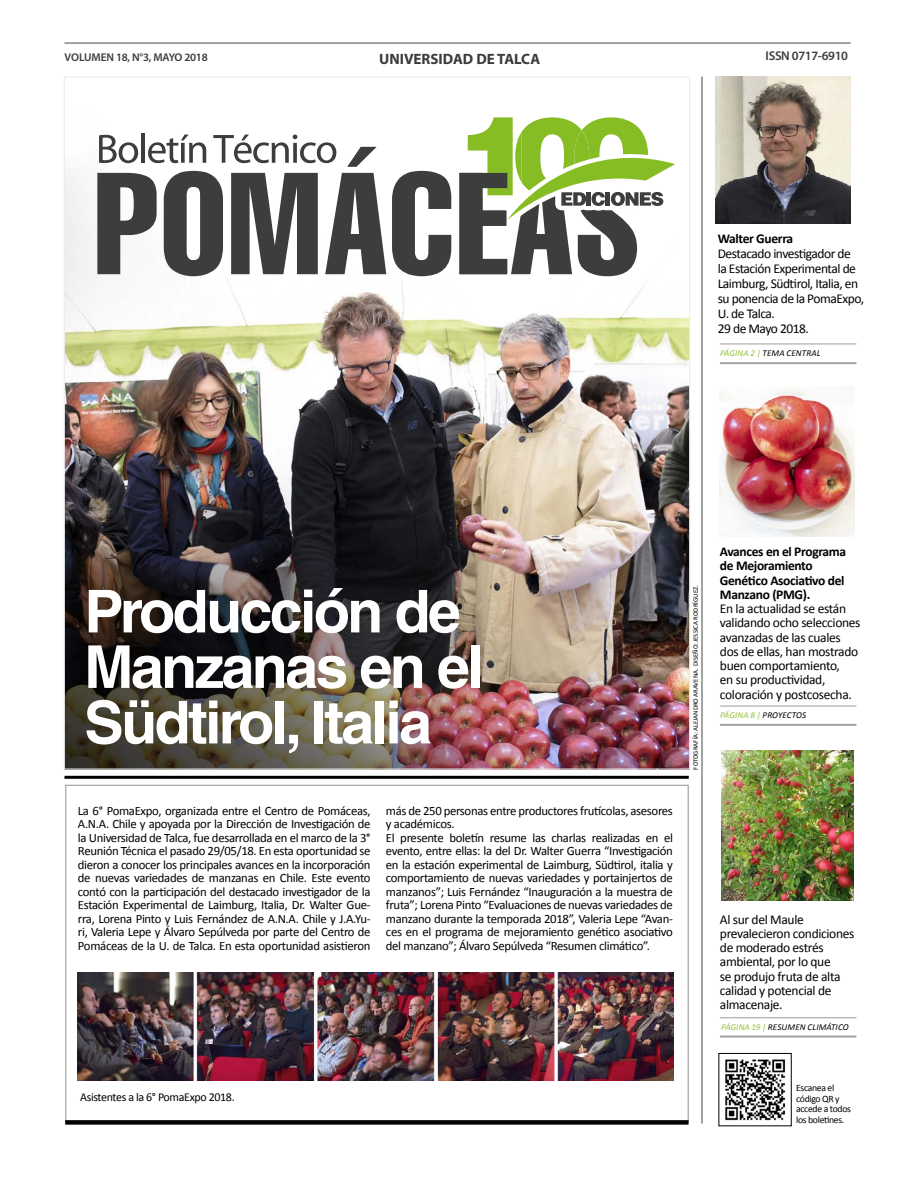
<style>
.page{position:relative;width:918px;height:1188px;background:#fff}
.page>*{position:absolute;margin:0;border:0;box-sizing:border-box;transform-origin:0 0}
.t1{font:700 59.1px/55.5px "Helvetica LT Std";letter-spacing:-.045em;color:#fff}
.t2{font:700 15px "Myriad Pro";color:#3c3c3b}
.t3{font:13.5px/14.2px "Calibri";letter-spacing:-.025em;color:#000}
.t4{font:700 13.5px/14.2px "Calibri";letter-spacing:-.025em;color:#000}
.t5{font:12.75px/13.5px "Calibri";letter-spacing:-.025em;color:#000;text-align:justify}
.t6{font:600 12.75px "Myriad Pro";letter-spacing:-.025em;color:#3c3c3b}
.t7{font:12px "Calibri";letter-spacing:-.03em;color:#000}
.t8{font:600 11.25px "Myriad Pro";letter-spacing:-.025em;color:#3c3c3b}
.t9{font:9.75px/10.5px "Calibri";letter-spacing:-.035em;color:#000}
.t10{font:italic 9px "Calibri";letter-spacing:.015em;color:#000}
.t11{font:6.75px "Calibri";letter-spacing:.005em;color:#000}
.s1{color:#94c23d}
</style>
<div class="page">
<img style="left:66px;top:133px;width:622px;height:635px">
<hr style="left:64px;top:42px;width:787px;height:2px;background:#9d9d9c">
<hr style="left:701px;top:77px;width:2px;height:1047px;background:#9d9d9c">
<hr style="left:720px;top:362px;width:136px;height:2px;background:#9d9d9c">
<hr style="left:720px;top:344px;width:136px;height:1px;background:#9d9d9c">
<hr style="left:720px;top:706px;width:136px;height:1px;background:#9d9d9c">
<hr style="left:720px;top:1017px;width:136px;height:1px;background:#9d9d9c">
<hr style="left:720px;top:724px;width:136px;height:2px;background:#9d9d9c">
<hr style="left:720px;top:1036px;width:136px;height:1px;background:#9d9d9c">
<hr style="left:64px;top:776px;width:625px;height:3px;background:#000">
<div style="left:65px;top:1120px;width:624px;height:5px;background:#000"></div>
<img style="left:720px;top:389px;width:135px;height:147px">
<img style="left:722px;top:751px;width:131px;height:149px">
<img style="left:716px;top:77px;width:135px;height:146px">
<img style="left:78px;top:972px;width:595px;height:108px">
<img style="left:718px;top:1053px;width:74px;height:73px">
<hr style="left:141px;top:134px;width:4px;height:29px;background:#3d3d3b">
<svg style="left:97px;top:135px;width:289px;height:141px"></svg>
<svg style="left:392px;top:171px;width:59px;height:105px"></svg>
<svg style="left:459px;top:117px;width:223px;height:159px"></svg>
<p class="t8" style="left:65px;top:50px;width:145px">VOLUMEN 18, N°3, MAYO 2018</p>
<p class="t2" style="left:379px;top:49px;width:163px">UNIVERSIDAD DE TALCA</p>
<p class="t6" style="left:766px;top:48px;width:84px">ISSN 0717-6910</p>
<p class="t4" style="left:718px;top:232px;width:77px">Walter Guerra</p>
<p class="t3" style="left:718px;top:246px;width:148px;line-height:15px">Destacado investigador de<br>la Estación Experimental de<br>Laimburg, Südtirol, Italia, en su ponencia de la PomaExpo,<br>U. de Talca.<br>29 de Mayo 2018.</p>
<p class="t10" style="left:720px;top:347px;width:102px"><span class="s1">PÁGINA 2 |</span> TEMA CENTRAL</p>
<h1 class="t1" style="left:84px;top:583px;width:401px">Producción de<br>Manzanas en el<br>Südtirol, Italia</h1>
<p class="t5" style="left:78px;top:804px;width:294px">La 6° PomaExpo, organizada entre el Centro de Pomáceas, A.N.A. Chile y apoyada por la Dirección de Investigación de la Universidad de Talca, fue desarrollada en el marco de la 3° Reunión Técnica el pasado 29/05/18. En esta oportunidad se dieron a conocer los principales avances en la incorporación de nuevas variedades de manzanas en Chile. Este evento contó con la participación del destacado investigador de la Estación Experimental de Laimburg, Italia, Dr. Walter Gue&shy;rra, Lorena Pinto y Luis Fernández de A.N.A. Chile y J.A.Yu&shy;ri, Valeria Lepe y Álvaro Sepúlveda por parte del Centro de Pomáceas de la U. de Talca. En esta oportunidad asistieron</p>
<p class="t5" style="left:386px;top:804px;width:289px;text-align:left">más de 250 personas entre productores frutícolas, asesores y académicos.<br>El presente boletín resume las charlas realizadas en el evento, entre ellas: la del Dr. Walter Guerra “Investigación en la estación experimental de Laimburg, Südtirol, italia y comportamiento de nuevas variedades y portainjertos de manzanos”; Luis Fernández “Inauguración a la muestra de fruta”; Lorena Pinto “Evaluaciones de nuevas variedades de manzano durante la temporada 2018”, Valeria Lepe “Avan&shy;ces en el programa de mejoramiento genético asociativo del manzano”; Álvaro Sepúlveda “Resumen climático”.</p>
<p class="t11" style="left:691px;top:770px;width:186px;rotate:-90deg">FOTOGRAFÍA: ALEJANDRO ARAVENA. DISEÑO: JESSICA RODRÍGUEZ.</p>
<p class="t7" style="left:80px;top:1089px;width:156px">Asistentes a la 6° PomaExpo 2018.</p>
<p class="t4" style="left:720px;top:544px;width:128px">Avances en el Programa de Mejoramiento<br>Genético Asociativo del<br>Manzano (PMG).</p>
<p class="t3" style="left:720px;top:602px;width:142px">En la actualidad se están validando ocho selecciones avanzadas de las cuales dos de ellas, han mostrado buen comportamiento,<br>en su productividad, coloración y postcosecha.</p>
<p class="t10" style="left:720px;top:709px;width:88px"><span class="s1">PÁGINA 8 |</span> PROYECTOS</p>
<p class="t3" style="left:720px;top:912px;width:136px">Al sur del Maule prevalecieron condiciones de moderado estrés ambiental, por lo que<br>se produjo fruta de alta calidad y potencial de almacenaje.</p>
<p class="t10" style="left:721px;top:1021px;width:129px"><span class="s1">PÁGINA 19 |</span> RESUMEN CLIMÁTICO</p>
<p class="t9" style="left:796px;top:1083px;width:56px">Escanea el código QR y accede a todos los boletines.</p>
</div>
